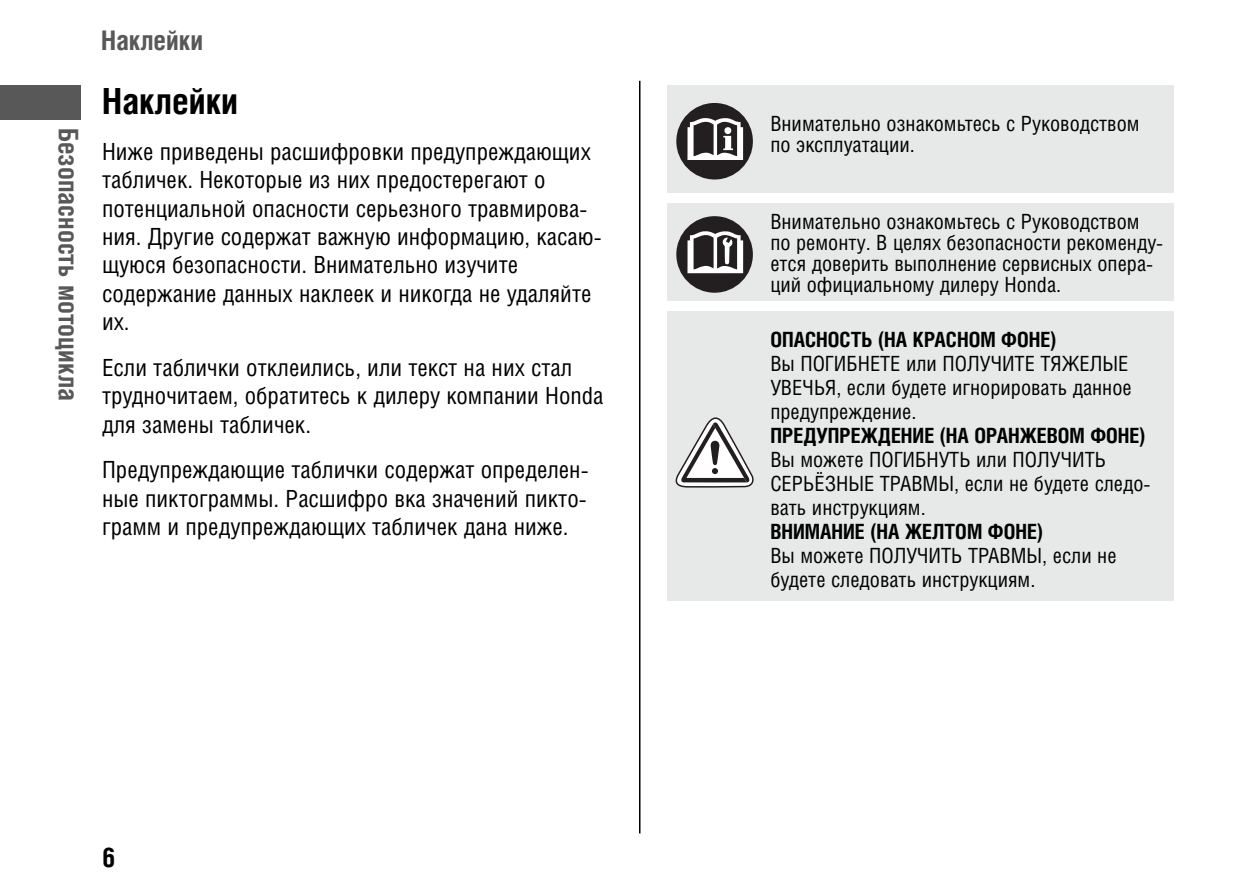
<style>
.page{position:relative;width:1259px;height:893px;background:#fff}
.page>*{position:absolute;margin:0;border:0;box-sizing:border-box;transform-origin:0 0}
.t1{font:700 36px "Helios Cond";color:#000}
.t2{font:700 27px "Helios Cond";color:#585858}
.t3{font:700 27px "Helios Cond";color:#000}
.t4{font:23.7px/28.5px "Helios Cond";color:#000}
.t5{font:21px/24px "Helios Cond";color:#000}
.t6{font:700 21px "Helios Cond";color:#000}
</style>
<div class="page">
<div style="left:0;top:85px;width:81px;height:34px;background:#585858"></div>
<hr style="left:639px;top:81px;width:1px;height:752px;background:#000">
<div style="left:668px;top:85px;width:94px;height:109px;background:#e7e8e8"></div>
<div style="left:761px;top:85px;width:413px;height:109px;background:#e7e8e8"></div>
<div style="left:668px;top:202px;width:94px;height:99px;background:#e7e8e8"></div>
<div style="left:761px;top:202px;width:413px;height:99px;background:#e7e8e8"></div>
<div style="left:668px;top:309px;width:506px;height:292px;background:#e7e8e8"></div>
<hr style="left:668px;top:201px;width:506px;height:2px;background:#fff">
<hr style="left:668px;top:309px;width:506px;height:1px;background:#fff">
<div style="left:676px;top:103px;width:77px;height:76px;background:#231f20;border-radius:50%"></div>
<svg style="left:687px;top:118px;width:56px;height:42px"></svg>
<div style="left:676px;top:216px;width:77px;height:77px;background:#231f20;border-radius:50%"></div>
<svg style="left:687px;top:231px;width:56px;height:42px"></svg>
<svg style="left:675px;top:417px;width:79px;height:71px"></svg>
<p class="t2" style="left:79px;top:128px;width:274px;rotate:90deg">Безопасность мотоцикла</p>
<p class="t2" style="left:101px;top:30px;width:104px">Наклейки</p>
<h1 class="t1" style="left:102px;top:87px;width:138px">Наклейки</h1>
<p class="t4" style="left:102px;top:139px;width:501px">Ниже приведены расшифровки предупреждающих табличек. Некоторые из них предостерегают о потенциальной опасности серьезного травмирова&shy;ния. Другие содержат важную информацию, касаю&shy;щуюся безопасности. Внимательно изучите содержание данных наклеек и никогда не удаляйте их.</p>
<p class="t4" style="left:102px;top:356px;width:503px">Если таблички отклеились, или текст на них стал трудночитаем, обратитесь к дилеру компании Honda для замены табличек.</p>
<p class="t4" style="left:102px;top:458px;width:488px;text-align:justify">Предупреждающие таблички содержат определен&shy;ные пиктограммы. Расшифро вка значений пикто&shy;грамм и предупреждающих табличек дана ниже.</p>
<p class="t3" style="left:102px;top:847px;width:15px">6</p>
<p class="t5" style="left:770px;top:115px;width:371px;line-height:21px">Внимательно ознакомьтесь с Руководством по эксплуатации.</p>
<p class="t5" style="left:770px;top:213px;width:394px;line-height:21px">Внимательно ознакомьтесь с Руководством по ремонту. В целях безопасности рекоменду&shy;ется доверить выполнение сервисных опера&shy;ций официальному дилеру Honda.</p>
<p class="t6" style="left:770px;top:331px;width:288px">ОПАСНОСТЬ (НА КРАСНОМ ФОНЕ)</p>
<p class="t5" style="left:770px;top:354px;width:363px">Вы ПОГИБНЕТЕ или ПОЛУЧИТЕ ТЯЖЕЛЫЕ<br>УВЕЧЬЯ, если будете игнорировать данное предупреждение.</p>
<p class="t6" style="left:770px;top:427px;width:377px">ПРЕДУПРЕЖДЕНИЕ (НА ОРАНЖЕВОМ ФОНЕ)</p>
<p class="t5" style="left:770px;top:450px;width:382px">Вы можете ПОГИБНУТЬ или ПОЛУЧИТЬ<br>СЕРЬЁЗНЫЕ ТРАВМЫ, если не будете следо&shy;вать инструкциям.</p>
<p class="t6" style="left:770px;top:523px;width:274px">ВНИМАНИЕ (НА ЖЕЛТОМ ФОНЕ)</p>
<p class="t5" style="left:770px;top:546px;width:348px">Вы можете ПОЛУЧИТЬ ТРАВМЫ, если не будете следовать инструкциям.</p>
</div>
